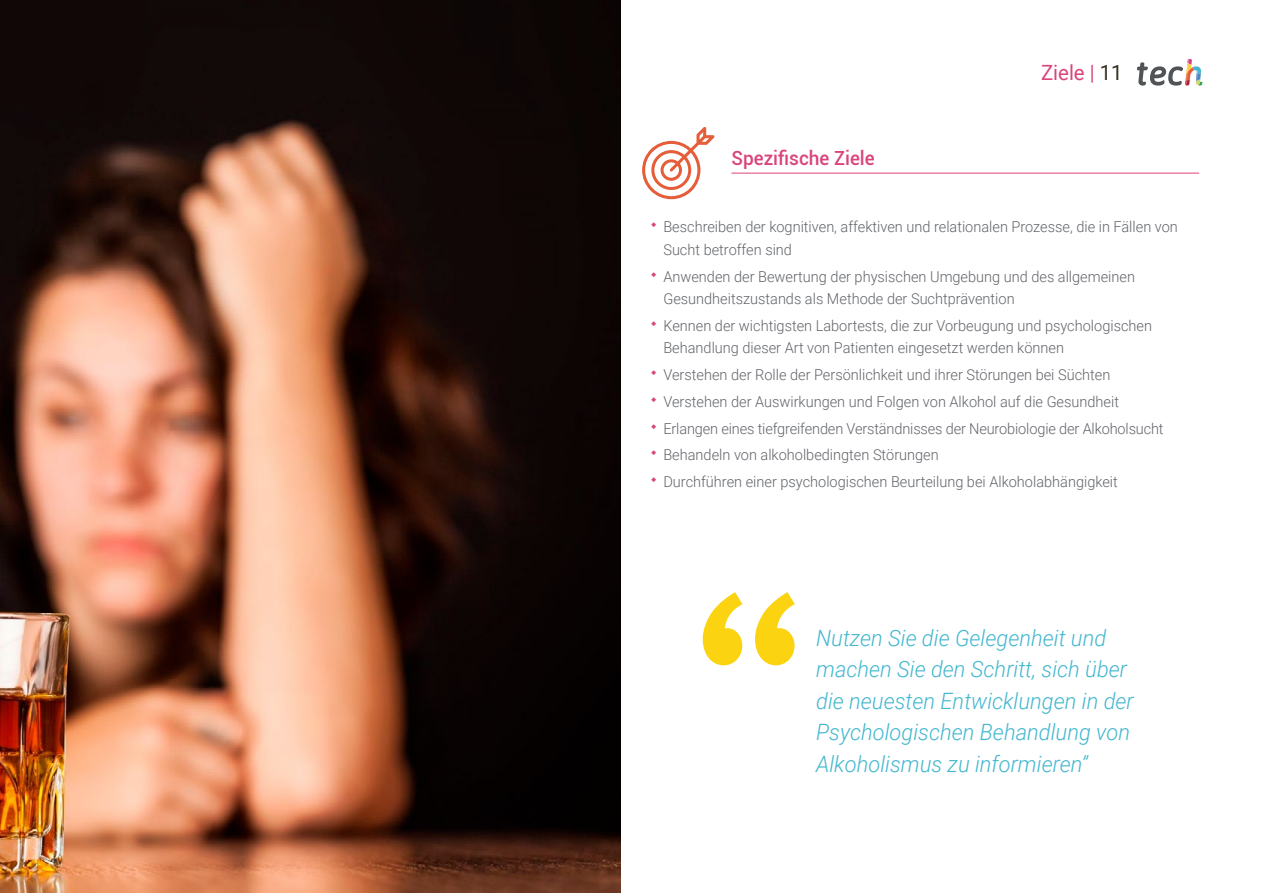
<style>
.page{position:relative;width:1263px;height:893px;background:#fff}
.page>*{position:absolute;margin:0;border:0;box-sizing:border-box;transform-origin:0 0}
.t1{font:italic 300 22.5px/31.5px "Roboto";color:#43b7cf}
.t2{font:21px "Roboto";color:#da447d}
.t3{font:500 19.5px "Roboto";color:#da447d}
.t4{font:300 15px/26.7px "Roboto";color:#61646a}
.s1{color:#312e20}
</style>
<div class="page">
<svg style="left:642px;top:127px;width:72px;height:72px"></svg>
<img style="left:0;top:0;width:621px;height:893px">
<svg style="left:1137px;top:59px;width:65px;height:27px"></svg>
<svg style="left:703px;top:592px;width:92px;height:73px"></svg>
<hr style="left:731px;top:173px;width:468px;height:1px;background:#da447d">
<h3 class="t3" style="left:731px;top:144px;width:145px">Spezifische Ziele</h3>
<h2 class="t2" style="left:1041px;top:57px;width:83px">Ziele | <span class="s1">11</span></h2>
<p class="t4" style="left:663px;top:215px;width:516px;line-height:22.5px">Beschreiben der kognitiven, affektiven und relationalen Prozesse, die in Fällen von<br>Sucht betroffen sind</p>
<p class="t4" style="left:663px;top:264px;width:473px;line-height:22.5px">Anwenden der Bewertung der physischen Umgebung und des allgemeinen<br>Gesundheitszustands als Methode der Suchtprävention</p>
<p class="t4" style="left:663px;top:314px;width:490px;line-height:22.5px">Kennen der wichtigsten Labortests, die zur Vorbeugung und psychologischen<br>Behandlung dieser Art von Patienten eingesetzt werden können</p>
<p class="t4" style="left:663px;top:361px;width:502px">Verstehen der Rolle der Persönlichkeit und ihrer Störungen bei Süchten Verstehen der Auswirkungen und Folgen von Alkohol auf die Gesundheit Erlangen eines tiefgreifenden Verständnisses der Neurobiologie der Alkoholsucht Behandeln von alkoholbedingten Störungen<br>Durchführen einer psychologischen Beurteilung bei Alkoholabhängigkeit</p>
<h1 class="t1" style="left:816px;top:621px;width:319px">Nutzen Sie die Gelegenheit und machen Sie den Schritt, sich über die neuesten Entwicklungen in der<br>Psychologischen Behandlung von<br>Alkoholismus zu informieren”</h1>
</div>
